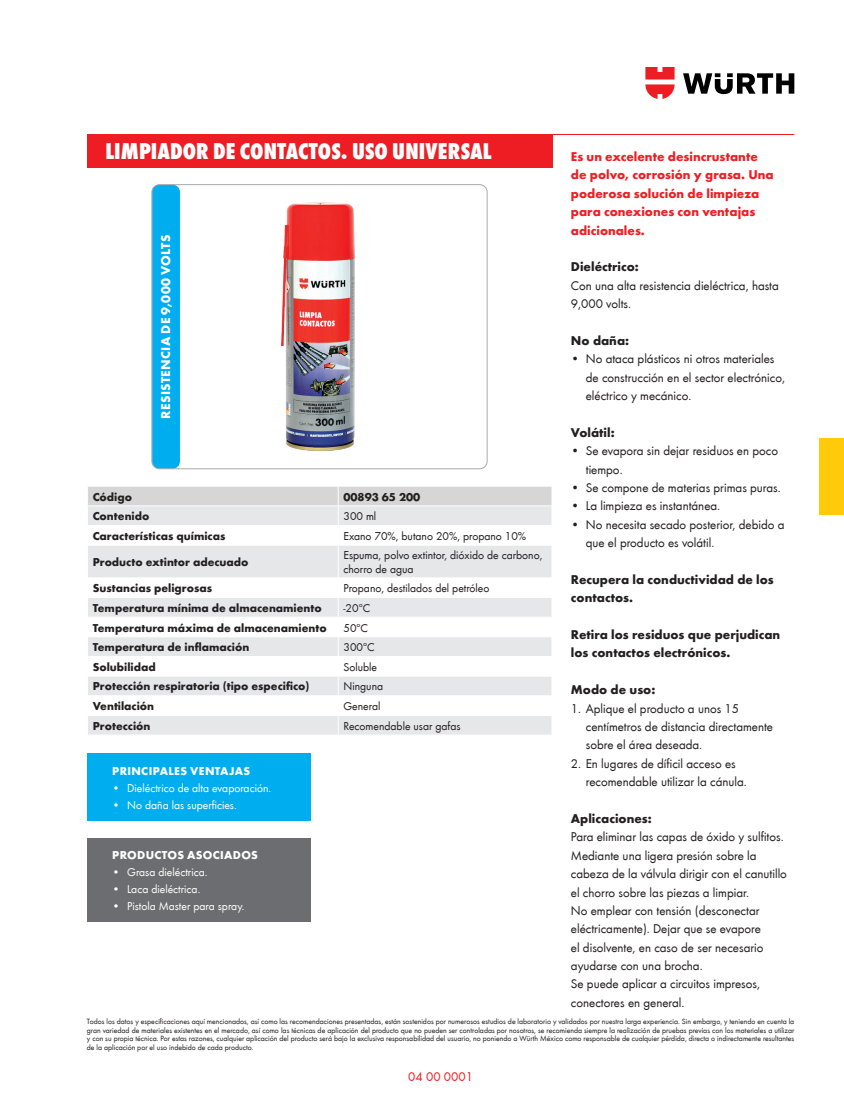
<style>
.page{position:relative;width:844px;height:1117px;background:#fff}
.page>*{position:absolute;margin:0;border:0;box-sizing:border-box;transform-origin:0 0}
.t1{font:800 condensed 23.62px "Wuerth";letter-spacing:.005em;color:#fff}
.t2{font:13.12px/18.4px "Wuerth";color:#231f20}
.t3{font:700 13.12px/18.4px "Wuerth";color:#231f20}
.t4{font:700 13.12px/18.4px "Wuerth";color:#ee1d23}
.t5{font:700 13.12px "Wuerth";letter-spacing:.025em;color:#fff}
.t6{font:13.12px "Wuerth";color:#ee1d23}
.t7{font:700 11.9px "Wuerth";color:#231f20}
.t8{font:11.9px/13.1px "Wuerth";color:#231f20}
.t9{font:11.9px "Wuerth";color:#fff}
.t10{font:700 11.9px "Wuerth";letter-spacing:.025em;color:#fff}
.t11{font:7.88px/8.6px "Wuerth";color:#231f20;text-align:justify}
</style>
<div class="page">
<svg style="left:683px;top:73px;width:111px;height:21px"></svg>
<svg style="left:645px;top:67px;width:29px;height:32px"></svg>
<div style="left:819px;top:438px;width:24px;height:76px;background:#feca0a"></div>
<div style="left:152px;top:184px;width:28px;height:284px;background:#00aeef;border-radius:7px"></div>
<div style="left:87px;top:134px;width:465px;height:33px;background:#ee1d23"></div>
<hr style="left:422px;top:134px;width:372px;height:1px;background:#ee1d23">
<div style="left:152px;top:184px;width:335px;height:285px;border:1px solid #a8a9ad;border-radius:7px"></div>
<img style="left:282px;top:202px;width:73px;height:248px">
<div style="left:87px;top:486px;width:251px;height:19px;background:#d5d6d5"></div>
<div style="left:338px;top:486px;width:214px;height:19px;background:#d5d6d5"></div>
<svg style="left:88px;top:506px;width:463px;height:228px;fill:#e6e7e9"></svg>
<svg style="left:87px;top:487px;width:1px;height:18px"></svg>
<hr style="left:87px;top:486px;width:251px;height:1px;background:#fff">
<hr style="left:338px;top:486px;width:214px;height:1px;background:#fff">
<hr style="left:87px;top:525px;width:251px;height:1px;background:#fff">
<hr style="left:338px;top:525px;width:214px;height:1px;background:#fff">
<svg style="left:338px;top:486px;width:1px;height:58px"></svg>
<svg style="left:551px;top:487px;width:1px;height:38px"></svg>
<hr style="left:87px;top:544px;width:251px;height:1px;background:#fff">
<hr style="left:338px;top:544px;width:214px;height:1px;background:#fff">
<hr style="left:338px;top:545px;width:1px;height:32px;background:#fff">
<hr style="left:87px;top:577px;width:251px;height:1px;background:#fff">
<hr style="left:338px;top:577px;width:214px;height:1px;background:#fff">
<hr style="left:87px;top:597px;width:251px;height:1px;background:#fff">
<hr style="left:338px;top:597px;width:214px;height:1px;background:#fff">
<hr style="left:87px;top:616px;width:251px;height:1px;background:#fff">
<hr style="left:338px;top:616px;width:214px;height:1px;background:#fff">
<hr style="left:87px;top:636px;width:251px;height:1px;background:#fff">
<hr style="left:338px;top:636px;width:214px;height:1px;background:#fff">
<hr style="left:87px;top:656px;width:251px;height:1px;background:#fff">
<hr style="left:338px;top:656px;width:214px;height:1px;background:#fff">
<hr style="left:87px;top:675px;width:251px;height:1px;background:#fff">
<hr style="left:338px;top:675px;width:214px;height:1px;background:#fff">
<hr style="left:87px;top:695px;width:251px;height:1px;background:#fff">
<hr style="left:338px;top:695px;width:214px;height:1px;background:#fff">
<hr style="left:87px;top:715px;width:251px;height:1px;background:#fff">
<hr style="left:338px;top:715px;width:214px;height:1px;background:#fff">
<svg style="left:338px;top:578px;width:1px;height:156px"></svg>
<svg style="left:551px;top:598px;width:1px;height:136px"></svg>
<div style="left:87px;top:837px;width:223px;height:84px;background:#6c6d70"></div>
<div style="left:87px;top:753px;width:223px;height:67px;background:#00aeef"></div>
<h1 class="t1" style="left:105px;top:134px;width:387px">LIMPIADOR DE CONTACTOS. USO UNIVERSAL</h1>
<p class="t5" style="left:156px;top:418px;width:185px;rotate:-90deg">RESISTENCIA DE 9,000 VOLTS</p>
<p class="t7" style="left:93px;top:487px;width:41px">Código</p>
<p class="t7" style="left:343px;top:487px;width:78px">00893 65 200</p>
<p class="t7" style="left:93px;top:507px;width:58px">Contenido</p>
<p class="t8" style="left:343px;top:509px;width:34px">300 ml</p>
<p class="t7" style="left:93px;top:527px;width:134px">Características químicas</p>
<p class="t8" style="left:343px;top:528px;width:184px">Exano 70%, butano 20%, propano 10%</p>
<p class="t7" style="left:93px;top:553px;width:157px">Producto extintor adecuado</p>
<p class="t8" style="left:343px;top:548px;width:200px">Espuma, polvo extintor, dióxido de carbono, chorro de agua</p>
<p class="t7" style="left:93px;top:579px;width:121px">Sustancias peligrosas</p>
<p class="t8" style="left:343px;top:581px;width:147px">Propano, destilados del petróleo</p>
<p class="t7" style="left:93px;top:599px;width:230px">Temperatura mínima de almacenamiento</p>
<p class="t8" style="left:343px;top:600px;width:28px">-20ºC</p>
<p class="t7" style="left:93px;top:618px;width:235px">Temperatura máxima de almacenamiento</p>
<p class="t8" style="left:343px;top:620px;width:26px">50ºC</p>
<p class="t7" style="left:93px;top:638px;width:158px">Temperatura de inflamación</p>
<p class="t8" style="left:343px;top:640px;width:33px">300ºC</p>
<p class="t7" style="left:93px;top:658px;width:65px">Solubilidad</p>
<p class="t8" style="left:343px;top:659px;width:35px">Soluble</p>
<p class="t7" style="left:93px;top:677px;width:218px">Protección respiratoria (tipo especifico)</p>
<p class="t8" style="left:343px;top:679px;width:41px">Ninguna</p>
<p class="t7" style="left:93px;top:697px;width:63px">Ventilación</p>
<p class="t8" style="left:343px;top:698px;width:38px">General</p>
<p class="t7" style="left:93px;top:716px;width:59px">Protección</p>
<p class="t8" style="left:343px;top:718px;width:119px">Recomendable usar gafas</p>
<p class="t10" style="left:112px;top:762px;width:139px">PRINCIPALES VENTAJAS</p>
<p class="t9" style="left:112px;top:779px;width:160px">• Dieléctrico de alta evaporación.</p>
<p class="t9" style="left:112px;top:796px;width:126px">• No daña las superficies.</p>
<p class="t10" style="left:112px;top:845px;width:147px">PRODUCTOS ASOCIADOS</p>
<p class="t9" style="left:112px;top:863px;width:97px">• Grasa dieléctrica.</p>
<p class="t9" style="left:112px;top:880px;width:89px">• Laca dieléctrica.</p>
<p class="t9" style="left:112px;top:897px;width:134px">• Pistola Master para spray.</p>
<p class="t4" style="left:570px;top:146px;width:204px">Es un excelente desincrustante de polvo, corrosión y grasa. Una poderosa solución de limpieza para conexiones con ventajas adicionales.</p>
<p class="t3" style="left:570px;top:257px;width:69px">Dieléctrico:</p>
<p class="t2" style="left:570px;top:275px;width:209px">Con una alta resistencia dieléctrica, hasta<br>9,000 volts.</p>
<p class="t3" style="left:570px;top:330px;width:60px">No daña:</p>
<p class="t2" style="left:585px;top:349px;width:201px;text-indent:-15px">• No ataca plásticos ni otros materiales de construcción en el sector electrónico, eléctrico y mecánico.</p>
<p class="t3" style="left:570px;top:422px;width:45px">Volátil:</p>
<p class="t2" style="left:585px;top:441px;width:194px;text-indent:-15px">• Se evapora sin dejar residuos en poco tiempo.</p>
<p class="t2" style="left:570px;top:477px;width:211px">• Se compone de materias primas puras.</p>
<p class="t2" style="left:570px;top:496px;width:151px">• La limpieza es instantánea.</p>
<p class="t2" style="left:585px;top:514px;width:200px;text-indent:-15px">• No necesita secado posterior, debido a que el producto es volátil.</p>
<p class="t3" style="left:570px;top:569px;width:204px">Recupera la conductividad de los contactos.</p>
<p class="t3" style="left:570px;top:624px;width:211px">Retira los residuos que perjudican los contactos electrónicos.</p>
<p class="t3" style="left:570px;top:679px;width:86px">Modo de uso:</p>
<p class="t2" style="left:585px;top:698px;width:189px;text-indent:-15px">1. Aplique el producto a unos 15 centímetros de distancia directamente sobre el área deseada.</p>
<p class="t2" style="left:585px;top:753px;width:162px;text-indent:-15px">2. En lugares de díficil acceso es recomendable utilizar la cánula.</p>
<p class="t3" style="left:570px;top:808px;width:82px">Aplicaciones:</p>
<p class="t2" style="left:570px;top:827px;width:217px">Para eliminar las capas de óxido y sulfitos.<br>Mediante una ligera presión sobre la cabeza de la válvula dirigir con el canutillo el chorro sobre las piezas a limpiar.<br>No emplear con tensión (desconectar eléctricamente). Dejar que se evapore<br>el disolvente, en caso de ser necesario ayudarse con una brocha.<br>Se puede aplicar a circuitos impresos, conectores en general.</p>
<p class="t11" style="left:87px;top:1016px;width:708px">Todos los datos y especificaciones aquí mencionados, así como las recomendaciones presentadas, están sostenidos por numerosos estudios de laboratorio y validados por nuestra larga experiencia. Sin embargo, y teniendo en cuenta la gran variedad de materiales existentes en el mercado, así como las técnicas de aplicación del producto que no pueden ser controladas por nosotros, se recomienda siempre la realización de pruebas previas con los materiales a utilizar y con su propia técnica. Por estas razones, cualquier aplicación del producto será bajo la exclusiva responsabilidad del usuario, no poniendo a Würth México como responsable de cualquier pérdida, directa o indirectamente resultantes de la aplicación por el uso indebido de cada producto.</p>
<p class="t6" style="left:408px;top:1067px;width:66px">04 00 0001</p>
</div>
